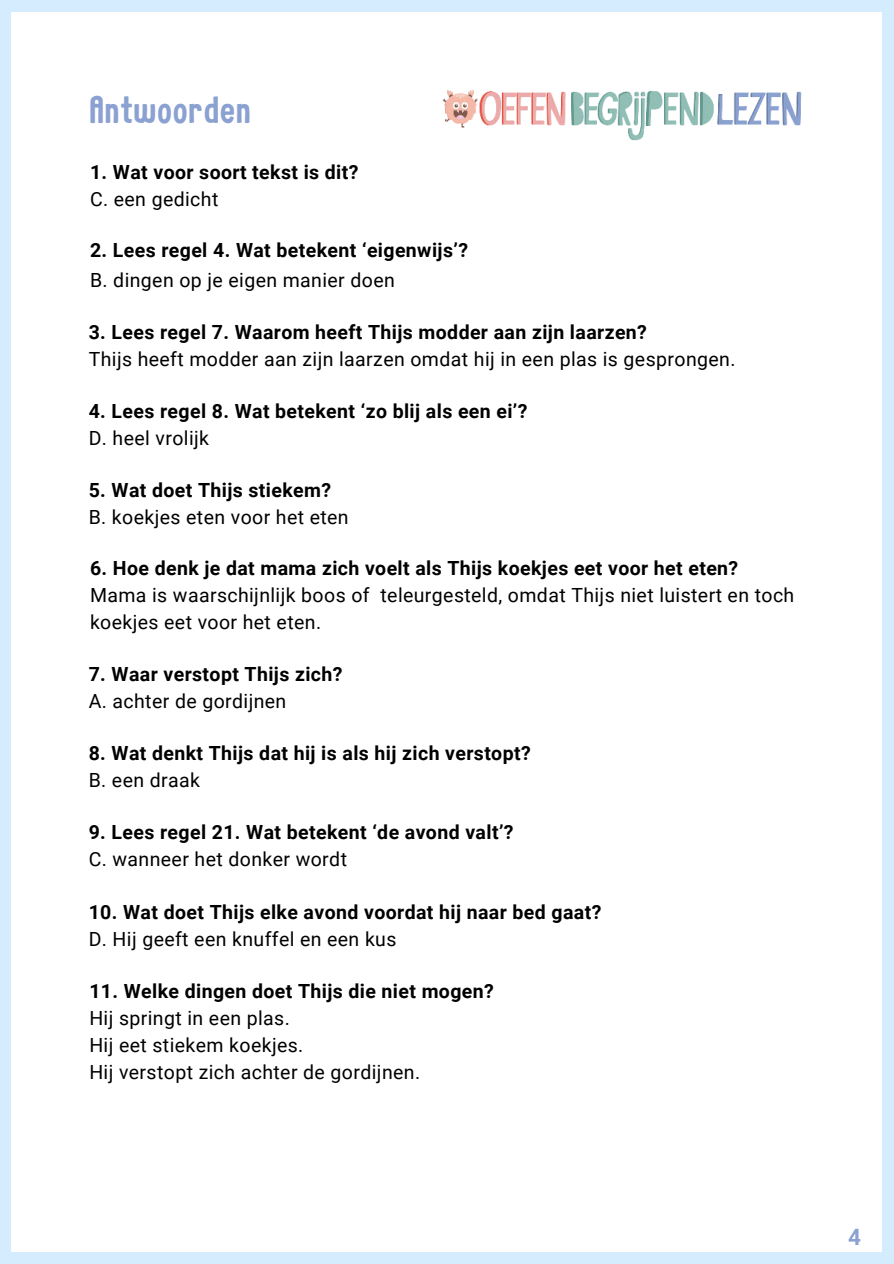
<style>
.page{position:relative;width:894px;height:1264px;background:#fff}
.page>*{position:absolute;margin:0;border:0;box-sizing:border-box;transform-origin:0 0}
.t1{font:37.5px "Childling";letter-spacing:.02em;color:#8ba1d2}
.t2{font:700 22.5px "Roboto";color:#8ba1d2}
.t3{font:700 19.5px "Roboto";letter-spacing:.02em;color:#000}
.t4{font:19.5px/27px "Roboto";letter-spacing:.02em;color:#000}
</style>
<div class="page">
<div style="left:0;top:0;width:893px;height:1263px;background:#d5ecfe"></div>
<div style="left:11px;top:12px;width:871px;height:1239px;background:#fff"></div>
<img style="left:442px;top:89px;width:360px;height:52px">
<h1 class="t1" style="left:89px;top:87px;width:163px">Antwoorden</h1>
<p class="t3" style="left:90px;top:159px;width:270px">1. Wat voor soort tekst is dit?</p>
<p class="t4" style="left:90px;top:185px;width:130px">C. een gedicht</p>
<p class="t3" style="left:90px;top:236px;width:379px">2. Lees regel 4. Wat betekent ‘eigenwijs’?</p>
<p class="t4" style="left:90px;top:266px;width:306px">B. dingen op je eigen manier doen</p>
<p class="t3" style="left:89px;top:319px;width:559px">3. Lees regel 7. Waarom heeft Thijs modder aan zijn laarzen?</p>
<p class="t4" style="left:89px;top:345px;width:648px">Thijs heeft modder aan zijn laarzen omdat hij in een plas is gesprongen.</p>
<p class="t3" style="left:89px;top:397px;width:440px">4. Lees regel 8. Wat betekent ‘zo blij als een ei’?</p>
<p class="t4" style="left:89px;top:423px;width:122px">D. heel vrolijk</p>
<p class="t3" style="left:89px;top:476px;width:244px">5. Wat doet Thijs stiekem?</p>
<p class="t4" style="left:89px;top:503px;width:261px">B. koekjes eten voor het eten</p>
<p class="t3" style="left:90px;top:554px;width:649px">6. Hoe denk je dat mama zich voelt als Thijs koekjes eet voor het eten?</p>
<p class="t4" style="left:90px;top:581px;width:705px">Mama is waarschijnlijk boos of teleurgesteld, omdat Thijs niet luistert en toch koekjes eet voor het eten.</p>
<p class="t3" style="left:89px;top:660px;width:255px">7. Waar verstopt Thijs zich?</p>
<p class="t4" style="left:89px;top:686px;width:199px">A. achter de gordijnen</p>
<p class="t3" style="left:89px;top:739px;width:443px">8. Wat denkt Thijs dat hij is als hij zich verstopt?</p>
<p class="t4" style="left:89px;top:765px;width:113px">B. een draak</p>
<p class="t3" style="left:89px;top:818px;width:426px">9. Lees regel 21. Wat betekent ‘de avond valt’?</p>
<p class="t4" style="left:89px;top:845px;width:260px">C. wanneer het donker wordt</p>
<p class="t3" style="left:89px;top:898px;width:514px">10. Wat doet Thijs elke avond voordat hij naar bed gaat?</p>
<p class="t4" style="left:89px;top:924px;width:309px">D. Hij geeft een knuffel en een kus</p>
<p class="t3" style="left:89px;top:977px;width:406px">11. Welke dingen doet Thijs die niet mogen?</p>
<p class="t4" style="left:89px;top:1003px;width:332px">Hij springt in een plas.<br>Hij eet stiekem koekjes.<br>Hij verstopt zich achter de gordijnen.</p>
<p class="t2" style="left:848px;top:1221px;width:14px">4</p>
</div>
